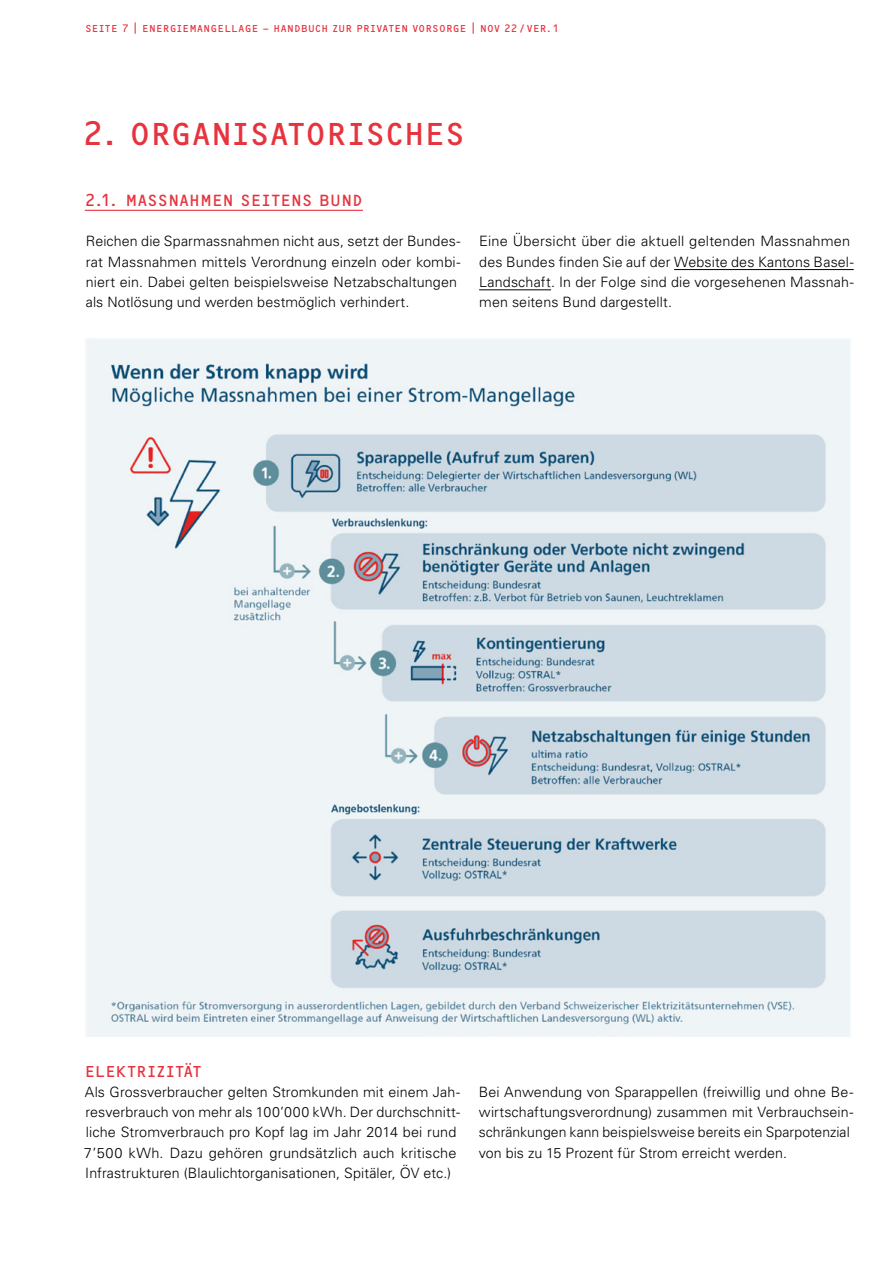
<style>
.page{position:relative;width:893px;height:1263px;background:#fff}
.page>*{position:absolute;margin:0;border:0;box-sizing:border-box;transform-origin:0 0}
.t1{font:33px "OCRF";letter-spacing:-.015em;color:#e6343f}
.t2{font:16.8px "OCRF";color:#e6343f}
.t3{font:16.5px "OCRF";color:#e6343f}
.t4{font:300 14.25px/20.2px "Univers";letter-spacing:.005em;color:#000}
.t5{font:10.5px "OCRF";letter-spacing:.02em;color:#e6343f}
.s1{font-size:14.7px}
</style>
<div class="page">
<hr style="left:85px;top:210px;width:278px;height:1px;background:#e6343f">
<hr style="left:674px;top:269px;width:180px;height:1px;background:#000">
<hr style="left:479px;top:290px;width:72px;height:1px;background:#000">
<img style="left:85px;top:339px;width:765px;height:697px">
<p class="t5" style="left:85px;top:22px;width:476px">SEITE 7 <span class="s1">|</span> ENERGIEMANGELLAGE – HANDBUCH ZUR PRIVATEN VORSORGE <span class="s1">|</span> NOV 22/VER.1</p>
<h1 class="t1" style="left:83px;top:114px;width:385px">2. ORGANISATORISCHES</h1>
<p class="t2" style="left:85px;top:190px;width:280px">2.1. MASSNAHMEN SEITENS BUND</p>
<p class="t4" style="left:86px;top:231px;width:376px">Reichen die Sparmassnahmen nicht aus, setzt der Bundes&shy;rat Massnahmen mittels Verordnung einzeln oder kombi&shy;niert ein. Dabei gelten beispielsweise Netzabschaltungen als Notlösung und werden bestmöglich verhindert.</p>
<p class="t4" style="left:479px;top:231px;width:376px">Eine Übersicht über die aktuell geltenden Massnahmen des Bundes finden Sie auf der Website des Kantons Basel-Landschaft. In der Folge sind die vorgesehenen Massnah&shy;men seitens Bund dargestellt.</p>
<p class="t3" style="left:85px;top:1061px;width:119px">ELEKTRIZITÄT</p>
<p class="t4" style="left:84px;top:1081px;width:378px">Als Grossverbraucher gelten Stromkunden mit einem Jah&shy;resverbrauch von mehr als 100’000 kWh. Der durchschnitt&shy;liche Stromverbrauch pro Kopf lag im Jahr 2014 bei rund 7’500 kWh. Dazu gehören grundsätzlich auch kritische Infrastrukturen (Blaulichtorganisationen, Spitäler, ÖV etc.)</p>
<p class="t4" style="left:479px;top:1081px;width:376px">Bei Anwendung von Sparappellen (freiwillig und ohne Be&shy;wirtschaftungsverordnung) zusammen mit Verbrauchsein&shy;schränkungen kann beispielsweise bereits ein Sparpotenzial von bis zu 15 Prozent für Strom erreicht werden.</p>
</div>
